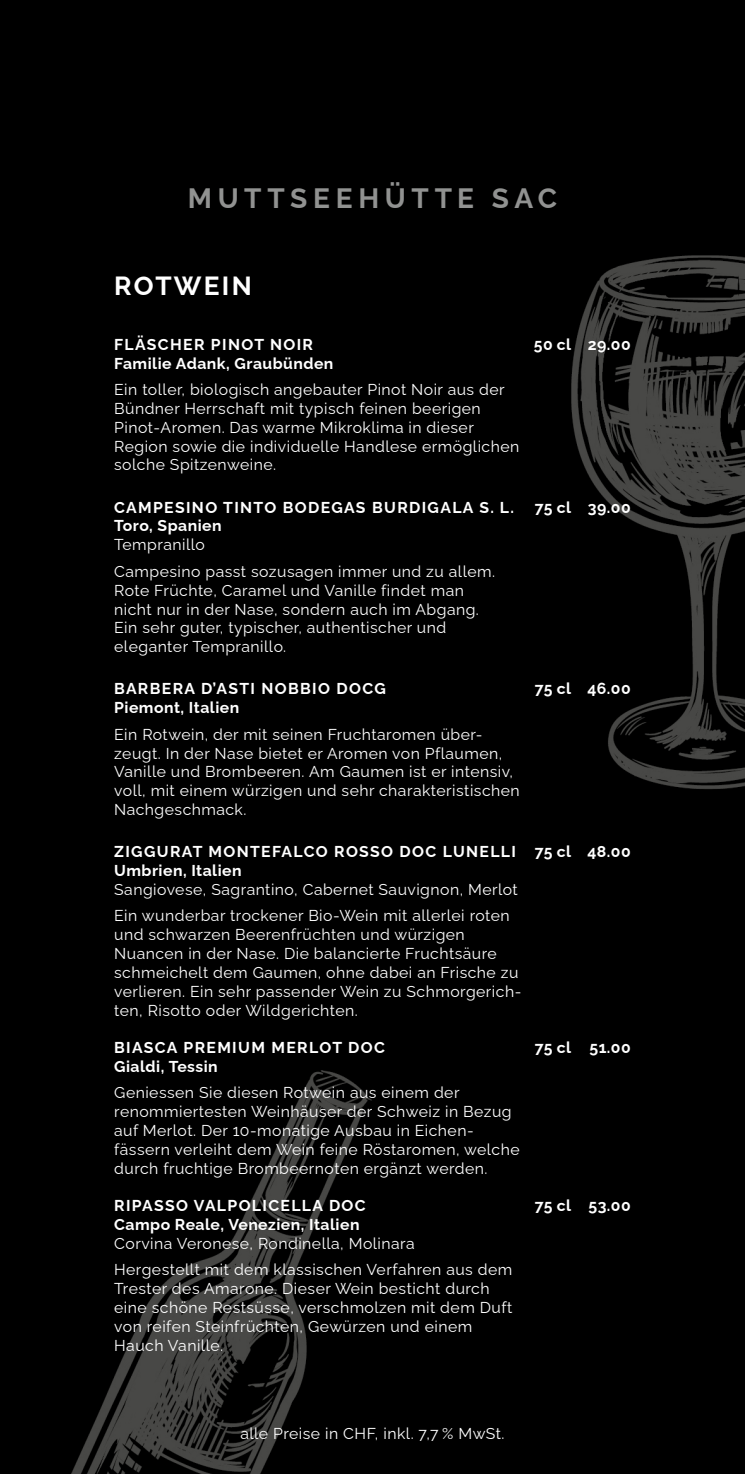
<style>
.page{position:relative;width:745px;height:1474px;background:#fff}
.page>*{position:absolute;margin:0;border:0;box-sizing:border-box;transform-origin:0 0}
.t1{font:700 28px "Raleway";letter-spacing:.2em;color:#919291}
.t2{font:700 26.25px "Raleway";letter-spacing:.085em;color:#fff}
.t3{font:15.75px/18.9px "Raleway";letter-spacing:.03em;color:#fff}
.t4{font:700 15.75px/18.9px "Raleway";letter-spacing:.07em;color:#fff}
.t5{font:700 15.75px/18.9px "Raleway";letter-spacing:.03em;color:#fff}
</style>
<div class="page">
<div style="left:0;top:0;width:744px;height:1473px;background:#000"></div>
<h1 class="t1" style="left:188px;top:175px;width:370px">MUTTSEEHÜTTE SAC</h1>
<h2 class="t2" style="left:114px;top:265px;width:139px">ROTWEIN</h2>
<p class="t5" style="left:114px;top:333px;width:221px">FLÄSCHER PINOT NOIR<br>Familie Adank, Graubünden</p>
<p class="t3" style="left:114px;top:378px;width:406px">Ein toller, biologisch angebauter Pinot Noir aus der Bündner Herrschaft mit typisch feinen beerigen Pinot-Aromen. Das warme Mikroklima in dieser Region sowie die individuelle Handlese ermöglichen solche Spitzenweine.</p>
<p class="t4" style="left:114px;top:496px;width:401px">CAMPESINO TINTO BODEGAS BURDIGALA S. L.<br>Toro, Spanien</p>
<p class="t3" style="left:114px;top:530px;width:382px;line-height:26.2px">Tempranillo<br>Campesino passt sozusagen immer und zu allem.</p>
<p class="t3" style="left:114px;top:579px;width:366px">Rote Früchte, Caramel und Vanille findet man nicht nur in der Nase, sondern auch im Abgang.<br>Ein sehr guter, typischer, authentischer und eleganter Tempranillo.</p>
<p class="t4" style="left:114px;top:677px;width:273px">BARBERA D’ASTI NOBBIO DOCG<br>Piemont, Italien</p>
<p class="t3" style="left:114px;top:723px;width:407px">Ein Rotwein, der mit seinen Fruchtaromen über&shy;zeugt. In der Nase bietet er Aromen von Pflaumen, Vanille und Brombeeren. Am Gaumen ist er intensiv, voll, mit einem würzigen und sehr charakteristischen Nachgeschmack.</p>
<p class="t4" style="left:114px;top:840px;width:403px">ZIGGURAT MONTEFALCO ROSSO DOC LUNELLI<br>Umbrien, Italien</p>
<p class="t3" style="left:114px;top:874px;width:405px;line-height:26.2px">Sangiovese, Sagrantino, Cabernet Sauvignon, Merlot<br>Ein wunderbar trockener Bio-Wein mit allerlei roten</p>
<p class="t3" style="left:114px;top:923px;width:408px">und schwarzen Beerenfrüchten und würzigen Nuancen in der Nase. Die balancierte Fruchtsäure schmeichelt dem Gaumen, ohne dabei an Frische zu verlieren. Ein sehr passender Wein zu Schmorgerich&shy;ten, Risotto oder Wildgerichten.</p>
<p class="t4" style="left:114px;top:1036px;width:272px">BIASCA PREMIUM MERLOT DOC<br>Gialdi, Tessin</p>
<p class="t3" style="left:114px;top:1081px;width:406px">Geniessen Sie diesen Rotwein aus einem der renommiertesten Weinhäuser der Schweiz in Bezug auf Merlot. Der 10-monatige Ausbau in Eichen&shy;fässern verleiht dem Wein feine Röstaromen, welche durch fruchtige Brombeernoten ergänzt werden.</p>
<p class="t5" style="left:114px;top:1194px;width:253px">RIPASSO VALPOLICELLA DOC<br>Campo Reale, Venezien, Italien</p>
<p class="t3" style="left:114px;top:1228px;width:399px;line-height:26.2px">Corvina Veronese, Rondinella, Molinara<br>Hergestellt mit dem klassischen Verfahren aus dem</p>
<p class="t3" style="left:114px;top:1277px;width:399px">Trester des Amarone. Dieser Wein besticht durch eine schöne Restsüsse, verschmolzen mit dem Duft von reifen Steinfrüchten, -Gewürzen und einem Hauch Vanille.</p>
<p class="t4" style="left:533px;top:333px;width:98px">50 cl 29.00</p>
<p class="t4" style="left:534px;top:496px;width:97px">75 cl 39.00</p>
<p class="t4" style="left:534px;top:677px;width:97px">75 cl 46.00</p>
<p class="t4" style="left:534px;top:840px;width:97px">75 cl 48.00</p>
<p class="t4" style="left:534px;top:1036px;width:97px">75 cl 51.00</p>
<p class="t4" style="left:534px;top:1194px;width:97px">75 cl 53.00</p>
<p class="t3" style="left:240px;top:1422px;width:265px">alle Preise in CHF, inkl. 7,7 % MwSt.</p>
</div>
